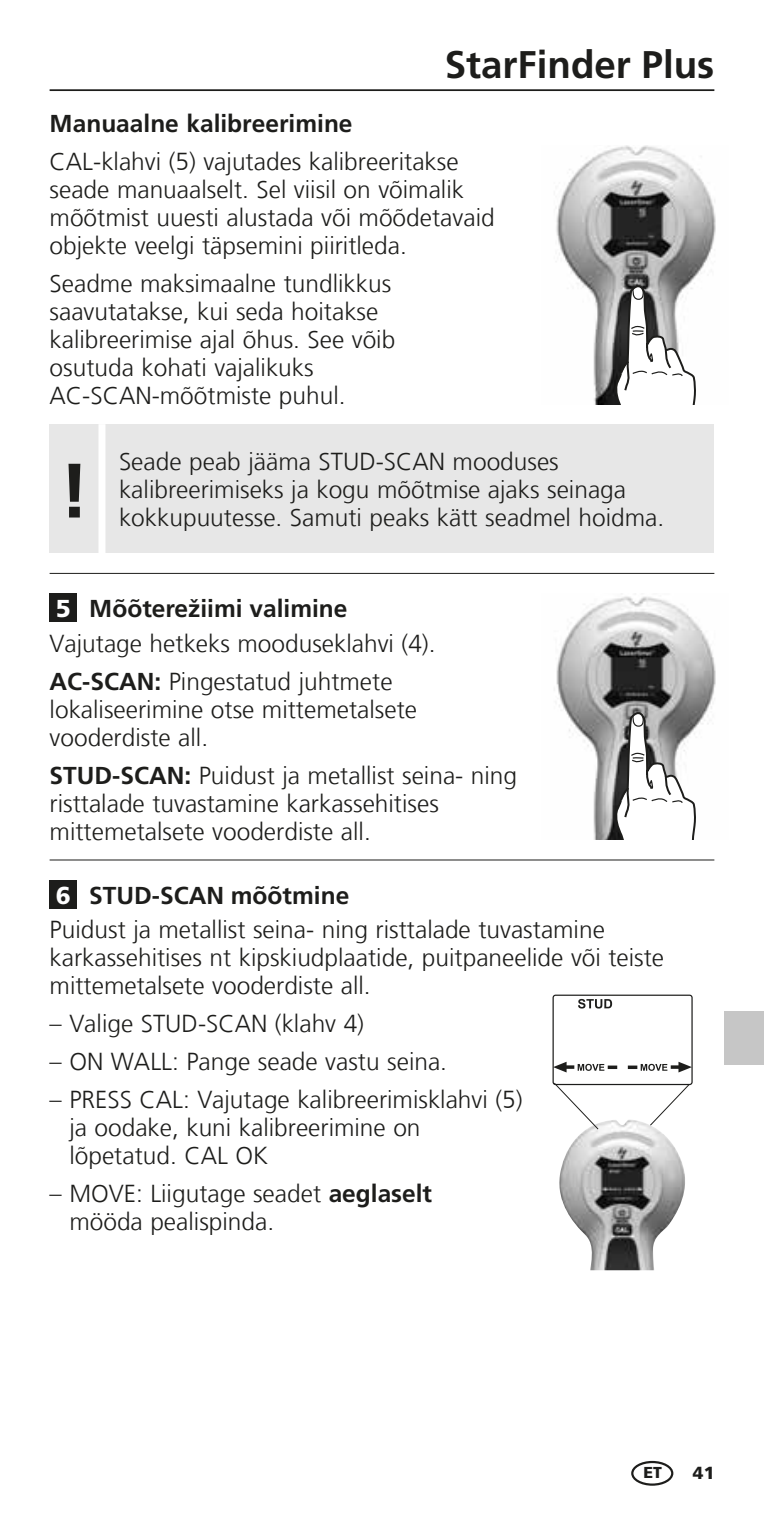
<style>
.page{position:relative;width:764px;height:1513px;background:#fff}
.page>*{position:absolute;margin:0;border:0;box-sizing:border-box;transform-origin:0 0}
.t1{font:700 77px "Frutiger LT Com";color:#1d1d1b}
.t2{font:700 38.5px "Frutiger LT Com";color:#1d1d1b}
.t3{font:300 24.5px/28px "Frutiger LT Com";color:#1d1d1b}
.t4{font:700 24.5px "Frutiger LT Com";color:#1d1d1b}
.t5{font:900 24.5px "Frutiger LT Com";color:#fff}
.t6{font:900 17.5px "Frutiger LT Com";color:#1d1d1b}
.t7{font:900 15.75px "Frutiger LT Com";color:#1d1d1b}
.s1{font-weight:700}
</style>
<div class="page">
<hr style="left:50px;top:89px;width:664px;height:2px;background:#1d1d1b">
<hr style="left:50px;top:573px;width:664px;height:1px;background:#1d1d1b">
<hr style="left:50px;top:859px;width:664px;height:2px;background:#1d1d1b">
<div style="left:50px;top:424px;width:664px;height:129px;background:#e7e7e7"></div>
<div style="left:98px;top:424px;width:7px;height:129px;background:#fff"></div>
<div style="left:50px;top:594px;width:27px;height:28px;background:#1d1d1b"></div>
<div style="left:50px;top:880px;width:27px;height:29px;background:#1d1d1b"></div>
<div style="left:724px;top:1012px;width:40px;height:53px;background:#c6c6c6"></div>
<div style="left:631px;top:1461px;width:42px;height:25px;border:2px solid #1d1d1b;border-radius:50%"></div>
<img style="left:556px;top:146px;width:160px;height:258px">
<svg style="left:615px;top:285px;width:81px;height:119px"></svg>
<img style="left:556px;top:596px;width:160px;height:244px">
<svg style="left:615px;top:712px;width:81px;height:128px"></svg>
<svg style="left:645px;top:1085px;width:45px;height:34px"></svg>
<div style="left:552px;top:995px;width:141px;height:90px;border:1px solid #1d1d1b;border-radius:2px"></div>
<svg style="left:578px;top:999px;width:34px;height:10px"></svg>
<svg style="left:553px;top:1062px;width:64px;height:10px"></svg>
<svg style="left:628px;top:1062px;width:64px;height:10px"></svg>
<img style="left:559px;top:1119px;width:126px;height:151px">
<svg style="left:553px;top:1082px;width:46px;height:48px"></svg>
<h2 class="t2" style="left:445px;top:42px;width:271px">StarFinder Plus</h2>
<p class="t4" style="left:50px;top:110px;width:304px">Manuaalne kalibreerimine</p>
<p class="t3" style="left:50px;top:148px;width:447px">CAL-klahvi (5) vajutades kalibreeritakse seade manuaalselt. Sel viisil on võimalik mõõtmist uuesti alustada või mõõdetavaid objekte veelgi täpsemini piiritleda.</p>
<p class="t3" style="left:50px;top:270px;width:347px">Seadme maksimaalne tundlikkus saavutatakse, kui seda hoitakse kalibreerimise ajal õhus. See võib osutuda kohati vajalikuks<br>AC-SCAN-mõõtmiste puhul.</p>
<h1 class="t1" style="left:59px;top:446px;width:31px">!</h1>
<p class="t3" style="left:119px;top:448px;width:509px">Seade peab jääma STUD-SCAN mooduses kalibreerimiseks ja kogu mõõtmise ajaks seinaga</p>
<p class="t3" style="left:119px;top:504px;width:547px">kokkupuutesse. Samuti peaks kätt seadmel hoidma.</p>
<p class="t4" style="left:89px;top:594px;width:260px">Mõõterežiimi valimine</p>
<p class="t5" style="left:56px;top:594px;width:16px">5</p>
<p class="t3" style="left:50px;top:625px;width:387px;line-height:37.8px">Vajutage hetkeks mooduseklahvi (4).<br><span class="s1">AC-SCAN:</span> Pingestatud juhtmete</p>
<p class="t3" style="left:50px;top:696px;width:369px">lokaliseerimine otse mittemetalsete vooderdiste all.</p>
<p class="t3" style="left:50px;top:761px;width:469px"><span class="s1">STUD-SCAN:</span> Puidust ja metallist seina- ning risttalade tuvastamine karkassehitises mittemetalsete vooderdiste all.</p>
<p class="t4" style="left:89px;top:881px;width:261px">STUD-SCAN mõõtmine</p>
<p class="t5" style="left:56px;top:880px;width:16px">6</p>
<p class="t3" style="left:50px;top:916px;width:616px">Puidust ja metallist seina- ning risttalade tuvastamine karkassehitises nt kipskiudplaatide, puitpaneelide või teiste mittemetalsete vooderdiste all.</p>
<p class="t3" style="left:50px;top:1010px;width:316px">– Valige STUD-SCAN (klahv 4)</p>
<p class="t3" style="left:50px;top:1048px;width:399px">– ON WALL: Pange seade vastu seina.</p>
<p class="t3" style="left:69px;top:1086px;width:455px;text-indent:-20px">– PRESS CAL: Vajutage kalibreerimisklahvi (5) ja oodake, kuni kalibreerimine on lõpetatud. CAL OK</p>
<p class="t3" style="left:69px;top:1180px;width:364px;text-indent:-20px">– MOVE: Liigutage seadet <span class="s1">aeglaselt </span>mööda pealispinda.</p>
<p class="t7" style="left:643px;top:1463px;width:20px">ET</p>
<p class="t6" style="left:693px;top:1462px;width:23px">41</p>
</div>
